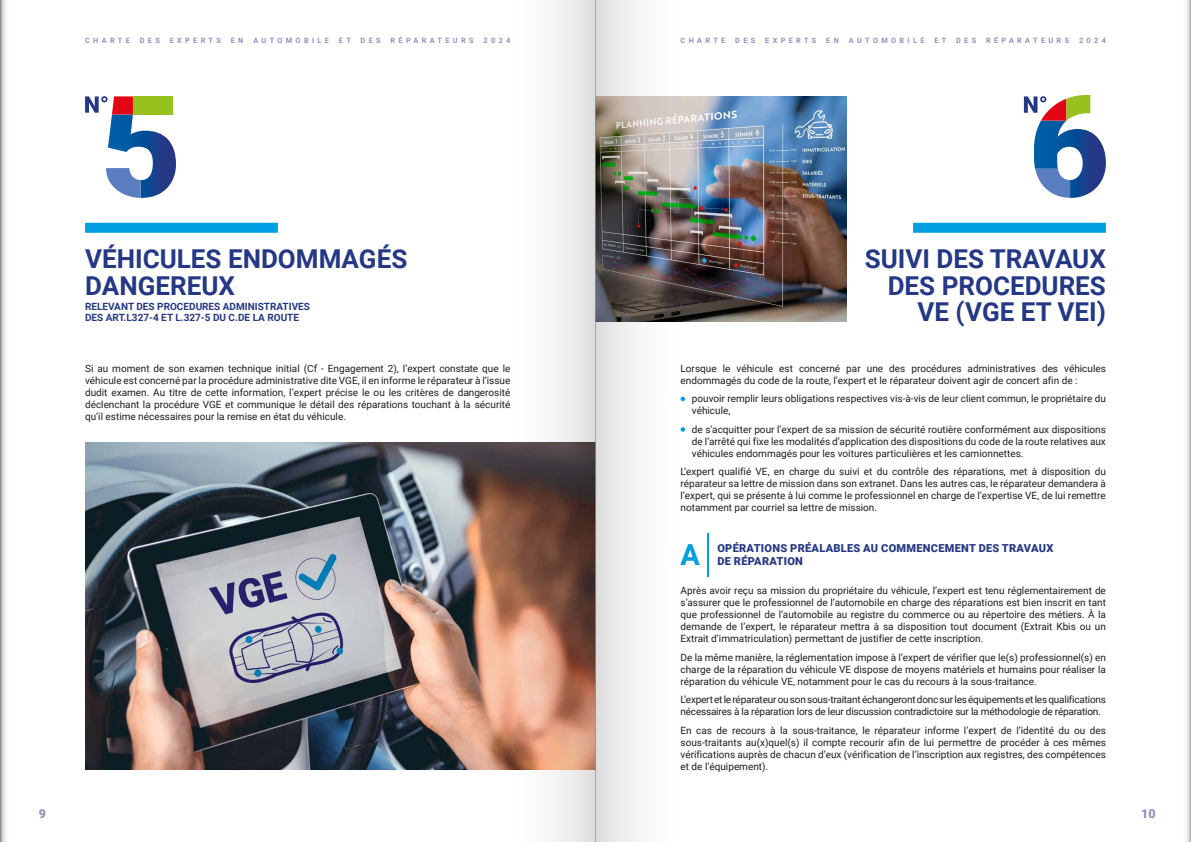
<style>
.page{position:relative;width:1191px;height:842px;background:#fff}
.page>*{position:absolute;margin:0;border:0;box-sizing:border-box;transform-origin:0 0}
.t1{font:700 29px "Roboto";color:#009fe3}
.t2{font:700 26px/26.5px "Roboto";color:#253885;text-align:right}
.t3{font:900 12.4px "Roboto";color:#918fc0}
.t4{font:900 11px/12.5px "Roboto";letter-spacing:.025em;color:#253885}
.t5{font:10px/12px "Roboto";color:#1d1d1b;text-align:justify}
.t6{font:10px/12px "Roboto";letter-spacing:-.02em;color:#1d1d1b}
.t7{font:700 10px/11.5px "Roboto";color:#253885}
.t8{font:700 7.3px "Roboto";letter-spacing:.46em;color:#918fc0}
</style>
<div class="page">
<div style="left:913px;top:223px;width:193px;height:10px;background:#009fe3"></div>
<svg style="left:1024px;top:95px;width:82px;height:103px"></svg>
<img style="left:85px;top:443px;width:383px;height:326px">
<div style="left:85px;top:223px;width:193px;height:10px;background:#009fe3"></div>
<svg style="left:85px;top:96px;width:91px;height:102px"></svg>
<div style="left:133px;top:96px;width:40px;height:18px;background:#96c11f"></div>
<img style="left:723px;top:96px;width:123px;height:225px">
<svg style="left:468px;top:0;width:127px;height:842px"></svg>
<img style="left:596px;top:0;width:127px;height:842px">
<svg style="left:1186px;top:0;width:5px;height:842px"></svg>
<svg style="left:0;top:0;width:6px;height:842px"></svg>
<hr style="left:595px;top:0;width:1px;height:842px;background:#9d9d9d">
<p class="t8" style="left:85px;top:35px;width:46px">CHARTE</p>
<p class="t8" style="left:140px;top:35px;width:22px">DES</p>
<p class="t8" style="left:170px;top:35px;width:53px">EXPERTS</p>
<p class="t8" style="left:231px;top:35px;width:14px">E N</p>
<p class="t8" style="left:253px;top:35px;width:77px">AUTOMOBILE</p>
<p class="t8" style="left:339px;top:35px;width:14px">E T</p>
<p class="t8" style="left:360px;top:35px;width:22px">DES</p>
<p class="t8" style="left:390px;top:35px;width:85px">RÉPARATEURS</p>
<p class="t8" style="left:483px;top:35px;width:28px">2024</p>
<p class="t8" style="left:680px;top:35px;width:46px">CHARTE</p>
<p class="t8" style="left:735px;top:35px;width:22px">DES</p>
<p class="t8" style="left:765px;top:35px;width:53px">EXPERTS</p>
<p class="t8" style="left:826px;top:35px;width:14px">E N</p>
<p class="t8" style="left:849px;top:35px;width:77px">AUTOMOBILE</p>
<p class="t8" style="left:934px;top:35px;width:14px">E T</p>
<p class="t8" style="left:956px;top:35px;width:22px">DES</p>
<p class="t8" style="left:986px;top:35px;width:85px">RÉPARATEURS</p>
<p class="t8" style="left:1079px;top:35px;width:28px">2024</p>
<h2 class="t2" style="left:85px;top:245px;width:324px;text-align:left">VÉHICULES ENDOMMAGÉS<br>DANGEREUX</h2>
<p class="t7" style="left:85px;top:300px;width:226px">RELEVANT DES PROCEDURES ADMINISTRATIVES<br>DES ART.L327-4 ET L.327-5 DU C.DE LA ROUTE</p>
<p class="t5" style="left:85px;top:362px;width:427px">Si au moment de son examen technique initial (Cf - Engagement 2), l’expert constate que le véhicule est concerné par la procédure administrative dite VGE, il en informe le réparateur à l’issue dudit examen. Au titre de cette information, l’expert précise le ou les critères de dangerosité déclenchant la procédure VGE et communique le détail des réparations touchant à la sécurité qu’il estime nécessaires pour la remise en état du véhicule.</p>
<h2 class="t2" style="left:864px;top:245px;width:243px">SUIVI DES TRAVAUX<br>DES PROCEDURES<br>VE (VGE ET VEI)</h2>
<p class="t5" style="left:680px;top:362px;width:427px">Lorsque le véhicule est concerné par une des procédures administratives des véhicules endommagés du code de la route, l’expert et le réparateur doivent agir de concert afin de :</p>
<p class="t5" style="left:692px;top:392px;width:415px">pouvoir remplir leurs obligations respectives vis-à-vis de leur client commun, le propriétaire du véhicule,</p>
<p class="t5" style="left:692px;top:423px;width:415px">de s’acquitter pour l’expert de sa mission de sécurité routière conformément aux dispositions de l’arrêté qui fixe les modalités d’application des dispositions du code de la route relatives aux véhicules endommagés pour les voitures particulières et les camionnettes.</p>
<p class="t5" style="left:680px;top:465px;width:427px">L’expert qualifié VE, en charge du suivi et du contrôle des réparations, met à disposition du réparateur sa lettre de mission dans son extranet. Dans les autres cas, le réparateur demandera à l’expert, qui se présente à lui comme le professionnel en charge de l’expertise VE, de lui remettre notamment par courriel sa lettre de mission.</p>
<p class="t4" style="left:717px;top:541px;width:337px">OPÉRATIONS PRÉALABLES AU COMMENCEMENT DES TRAVAUX<br>DE RÉPARATION</p>
<p class="t5" style="left:680px;top:584px;width:427px">Après avoir reçu sa mission du propriétaire du véhicule, l’expert est tenu réglementairement de s’assurer que le professionnel de l’automobile en charge des réparations est bien inscrit en tant que professionnel de l’automobile au registre du commerce ou au répertoire des métiers. À la demande de l’expert, le réparateur mettra à sa disposition tout document (Extrait Kbis ou un Extrait d’immatriculation) permettant de justifier de cette inscription.</p>
<p class="t5" style="left:680px;top:651px;width:427px">De la même manière, la réglementation impose à l’expert de vérifier que le(s) professionnel(s) en charge de la réparation du véhicule VE dispose de moyens matériels et humains pour réaliser la réparation du véhicule VE, notamment pour le cas du recours à la sous-traitance.</p>
<p class="t6" style="left:680px;top:693px;width:427px">L’expert et le réparateur ou son sous-traitant échangeront donc sur les équipements et les qualifications nécessaires à la réparation lors de leur discussion contradictoire sur la méthodologie de réparation.</p>
<p class="t5" style="left:680px;top:724px;width:427px">En cas de recours à la sous-traitance, le réparateur informe l’expert de l’identité du ou des sous-traitants au(x)quel(s) il compte recourir afin de lui permettre de procéder à ces mêmes vérifications auprès de chacun d’eux (vérification de l’inscription aux registres, des compétences et de l’équipement).</p>
<h1 class="t1" style="left:680px;top:534px;width:21px">A</h1>
<p class="t3" style="left:39px;top:805px;width:9px">9</p>
<p class="t3" style="left:1141px;top:805px;width:16px">10</p>
</div>
